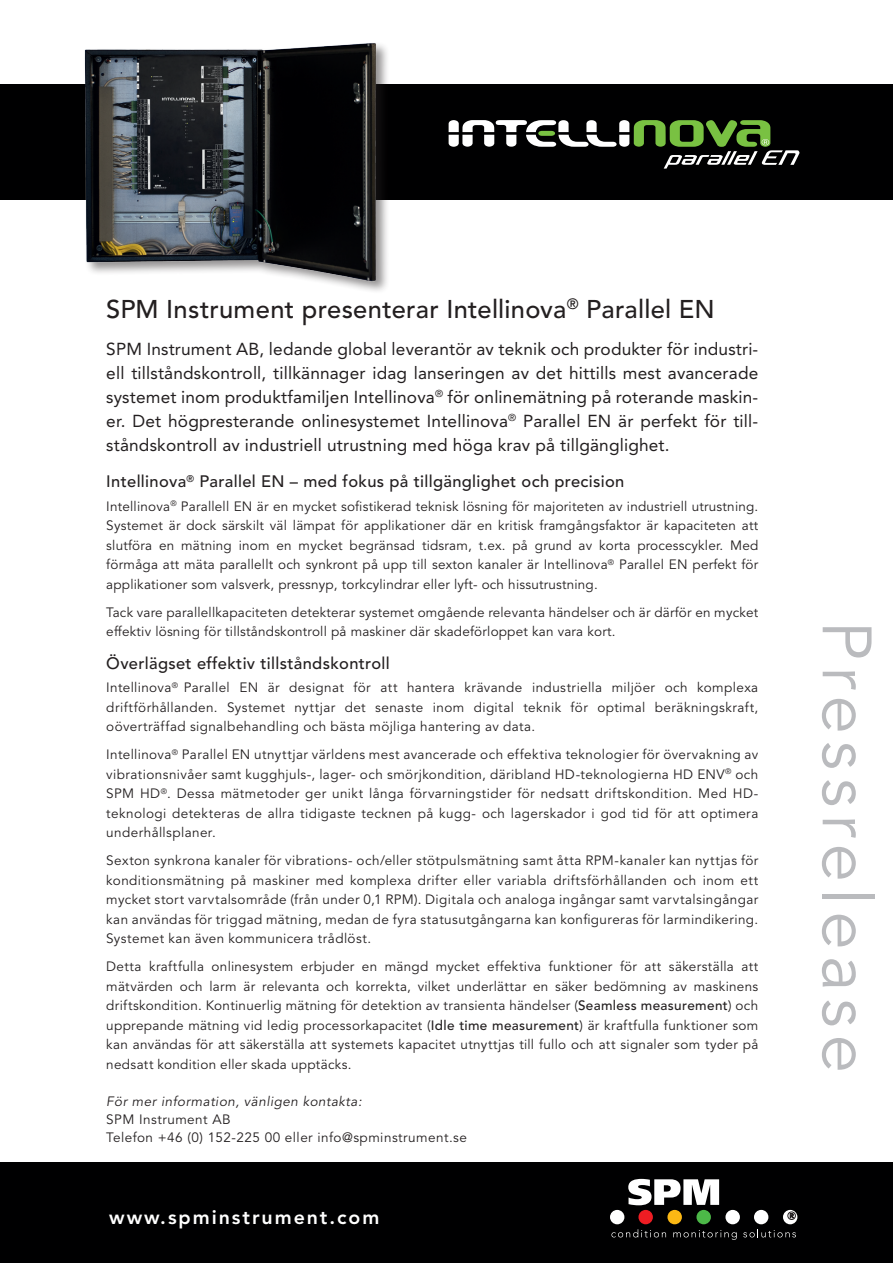
<style>
.page{position:relative;width:893px;height:1263px;background:#fff}
.page>*{position:absolute;margin:0;border:0;box-sizing:border-box;transform-origin:0 0}
.t1{font:69px "Avenir LT Std";letter-spacing:.095em;color:#babbbe}
.t2{font:500 25.5px "Avenir LT Std";letter-spacing:.01em;color:#231f20}
.t3{font:800 19.5px "Avenir LT Std";letter-spacing:.1em;color:#fff}
.t4{font:17.25px/24px "Avenir LT Std";letter-spacing:.01em;color:#231f20;text-align:justify}
.t5{font:500 16.5px "Avenir LT Std";letter-spacing:.02em;color:#231f20}
.t6{font:13.5px/19.5px "Avenir LT Std";letter-spacing:.015em;color:#231f20;text-align:justify}
.t7{font:13.5px/18px "Avenir LT Std";letter-spacing:.035em;color:#231f20}
.t8{font:italic 13.5px "Avenir LT Std";letter-spacing:.035em;color:#231f20}
.s1{font-weight:500}
</style>
<div class="page">
<div style="left:0;top:1162px;width:893px;height:101px;background:#000001"></div>
<svg style="left:628px;top:1179px;width:91px;height:26px"></svg>
<div style="left:610px;top:1210px;width:14px;height:14px;background:#fff;border-radius:50%"></div>
<div style="left:754px;top:1210px;width:14px;height:14px;background:#fff;border-radius:50%"></div>
<div style="left:696px;top:1210px;width:15px;height:14px;background:#4cb848;border-radius:50%"></div>
<div style="left:667px;top:1210px;width:15px;height:14px;background:#fcb814;border-radius:50%"></div>
<div style="left:638px;top:1210px;width:15px;height:14px;background:#ee1d23;border-radius:50%"></div>
<div style="left:725px;top:1210px;width:15px;height:14px;background:#fff;border-radius:50%"></div>
<div style="left:783px;top:1210px;width:14px;height:14px;background:#fff;border-radius:50%"></div>
<div style="left:787px;top:1211px;width:9px;height:9px;border:1px solid #231f20;border-radius:50%"></div>
<svg style="left:790px;top:1213px;width:4px;height:5px"></svg>
<svg style="left:611px;top:1229px;width:55px;height:8px"></svg>
<svg style="left:673px;top:1230px;width:64px;height:10px"></svg>
<svg style="left:743px;top:1229px;width:53px;height:8px"></svg>
<div style="left:0;top:84px;width:893px;height:115px;background:#000001"></div>
<img style="left:58px;top:43px;width:341px;height:248px">
<svg style="left:449px;top:120px;width:350px;height:49px"></svg>
<h2 class="t2" style="left:106px;top:294px;width:610px">SPM Instrument presenterar Intellinova<sup>®</sup> Parallel EN</h2>
<p class="t4" style="left:106px;top:337px;width:654px">SPM Instrument AB, ledande global leverantör av teknik och produkter för industri&shy;ell tillståndskontroll, tillkännager idag lanseringen av det hittills mest avancerade systemet inom produktfamiljen Intellinova<sup>®</sup> för onlinemätning på roterande maskin&shy;er. Det högpresterande onlinesystemet Intellinova<sup>®</sup> Parallel EN är perfekt för till&shy;ståndskontroll av industriell utrustning med höga krav på tillgänglighet.</p>
<p class="t5" style="left:106px;top:472px;width:520px">Intellinova<sup>®</sup> Parallel EN – med fokus på tillgänglighet och precision</p>
<p class="t6" style="left:106px;top:497px;width:653px">Intellinova<sup>®</sup> Parallell EN är en mycket sofistikerad teknisk lösning för majoriteten av industriell utrustning.<br>Systemet är dock särskilt väl lämpat för applikationer där en kritisk framgångsfaktor är kapaciteten att slutföra en mätning inom en mycket begränsad tidsram, t.ex. på grund av korta processcykler. Med förmåga att mäta parallellt och synkront på upp till sexton kanaler är Intellinova<sup>®</sup> Parallel EN perfekt för applikationer som valsverk, pressnyp, torkcylindrar eller lyft- och hissutrustning.</p>
<p class="t6" style="left:106px;top:603px;width:653px">Tack vare parallellkapaciteten detekterar systemet omgående relevanta händelser och är därför en mycket effektiv lösning för tillståndskontroll på maskiner där skadeförloppet kan vara kort.</p>
<p class="t5" style="left:106px;top:653px;width:285px">Överlägset effektiv tillståndskontroll</p>
<p class="t6" style="left:106px;top:678px;width:654px">Intellinova<sup>®</sup> Parallel EN är designat för att hantera krävande industriella miljöer och komplexa driftförhållanden. Systemet nyttjar det senaste inom digital teknik för optimal beräkningskraft, oöverträffad signalbehandling och bästa möjliga hantering av data.</p>
<p class="t6" style="left:106px;top:745px;width:654px">Intellinova<sup>®</sup> Parallel EN utnyttjar världens mest avancerade och effektiva teknologier för övervakning av vibrationsnivåer samt kugghjuls-, lager- och smörjkondition, däribland HD-teknologierna HD ENV<sup>®</sup> och SPM HD<sup>®</sup>. Dessa mätmetoder ger unikt långa förvarningstider för nedsatt driftskondition. Med HD&shy;teknologi detekteras de allra tidigaste tecknen på kugg- och lagerskador i god tid för att optimera underhållsplaner.</p>
<p class="t6" style="left:106px;top:851px;width:653px">Sexton synkrona kanaler för vibrations- och/eller stötpulsmätning samt åtta RPM-kanaler kan nyttjas för konditionsmätning på maskiner med komplexa drifter eller variabla driftsförhållanden och inom ett mycket stort varvtalsområde (från under 0,1 RPM). Digitala och analoga ingångar samt varvtalsingångar kan användas för triggad mätning, medan de fyra statusutgångarna kan konfigureras för larmindikering.<br>Systemet kan även kommunicera trådlöst.</p>
<p class="t6" style="left:106px;top:957px;width:654px">Detta kraftfulla onlinesystem erbjuder en mängd mycket effektiva funktioner för att säkerställa att mätvärden och larm är relevanta och korrekta, vilket underlättar en säker bedömning av maskinens driftskondition. Kontinuerlig mätning för detektion av transienta händelser (<span class="s1">Seamless measurement</span>) och upprepande mätning vid ledig processorkapacitet (<span class="s1">Idle time measurement</span>) är kraftfulla funktioner som kan användas för att säkerställa att systemets kapacitet utnyttjas till fullo och att signaler som tyder på nedsatt kondition eller skada upptäcks.</p>
<p class="t8" style="left:106px;top:1094px;width:257px">För mer information, vänligen kontakta:</p>
<p class="t7" style="left:106px;top:1111px;width:362px">SPM Instrument AB<br>Telefon +46 (0) 152-225 00 eller info@spminstrument.se</p>
<h3 class="t3" style="left:109px;top:1205px;width:272px">www.spminstrument.com</h3>
<h1 class="t1" style="left:886px;top:621px;width:454px;rotate:90deg">Pressrelease</h1>
</div>
